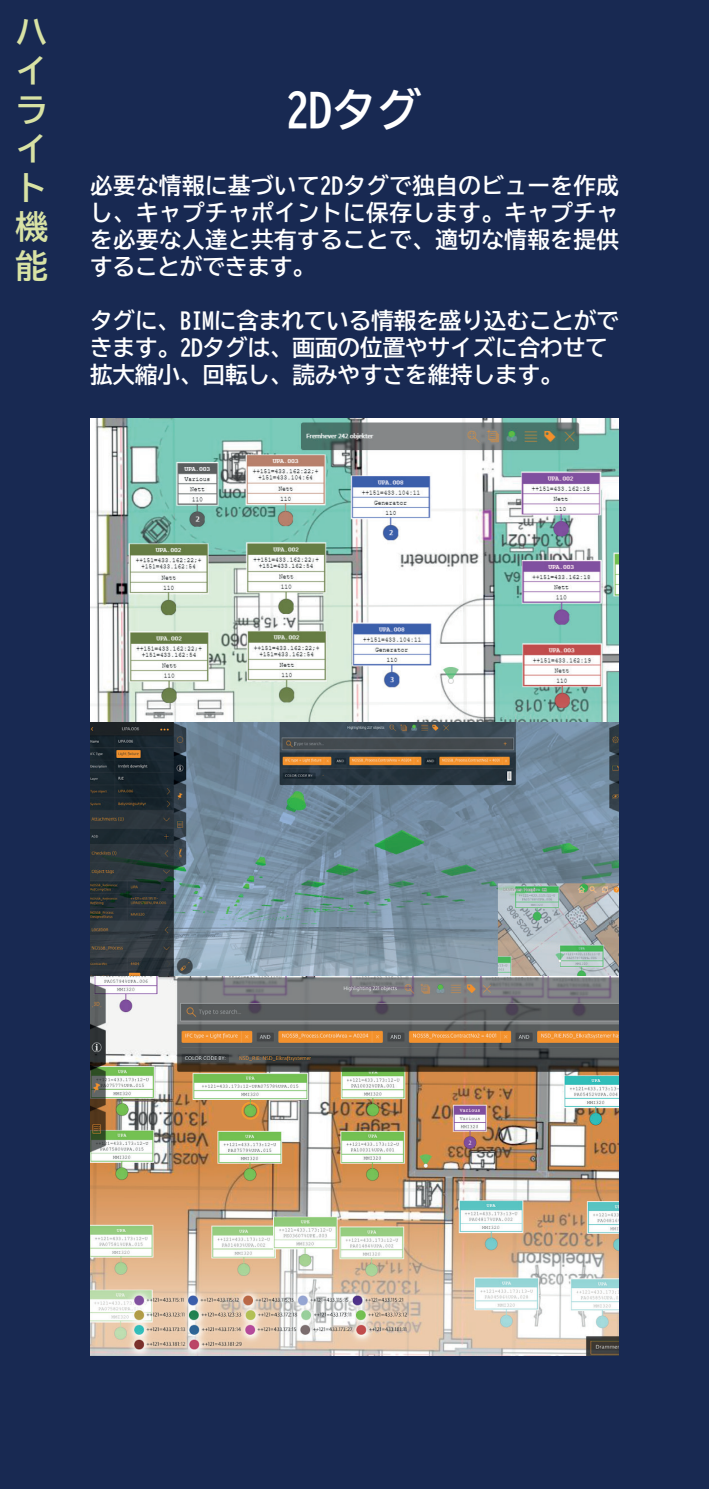
<style>
.page{position:relative;width:709px;height:1489px;background:#fff}
.page>*{position:absolute;margin:0;border:0;box-sizing:border-box;transform-origin:0 0}
.t1{font:45px "BIZ UD Gothic Bold";color:#fff}
.t2{font:32.5px/39px "BIZ UD Gothic Bold";color:#d8e2a4;text-align:justify}
.t3{font:22.5px/27px "BIZ UD Gothic Bold";color:#fff;text-align:justify}
</style>
<div class="page">
<div style="left:0;top:0;width:709px;height:1488px;background:#182952"></div>
<img style="left:90px;top:418px;width:529px;height:937px">
<h2 class="t2" style="left:16px;top:12px;width:34px">ハイライト機能</h2>
<h1 class="t1" style="left:286px;top:88px;width:137px">2Dタグ</h1>
<p class="t3" style="left:90px;top:172px;width:530px">必要な情報に基づいて2Dタグで独自のビューを作成し、キャプチャポイントに保存します。キャプチャを必要な人達と共有することで、適切な情報を提供することができます。</p>
<p class="t3" style="left:90px;top:307px;width:530px;text-align:left">タグに、BIMに含まれている情報を盛り込むことができます。2Dタグは、画面の位置やサイズに合わせて拡大縮小、回転し、読みやすさを維持します。</p>
</div>
